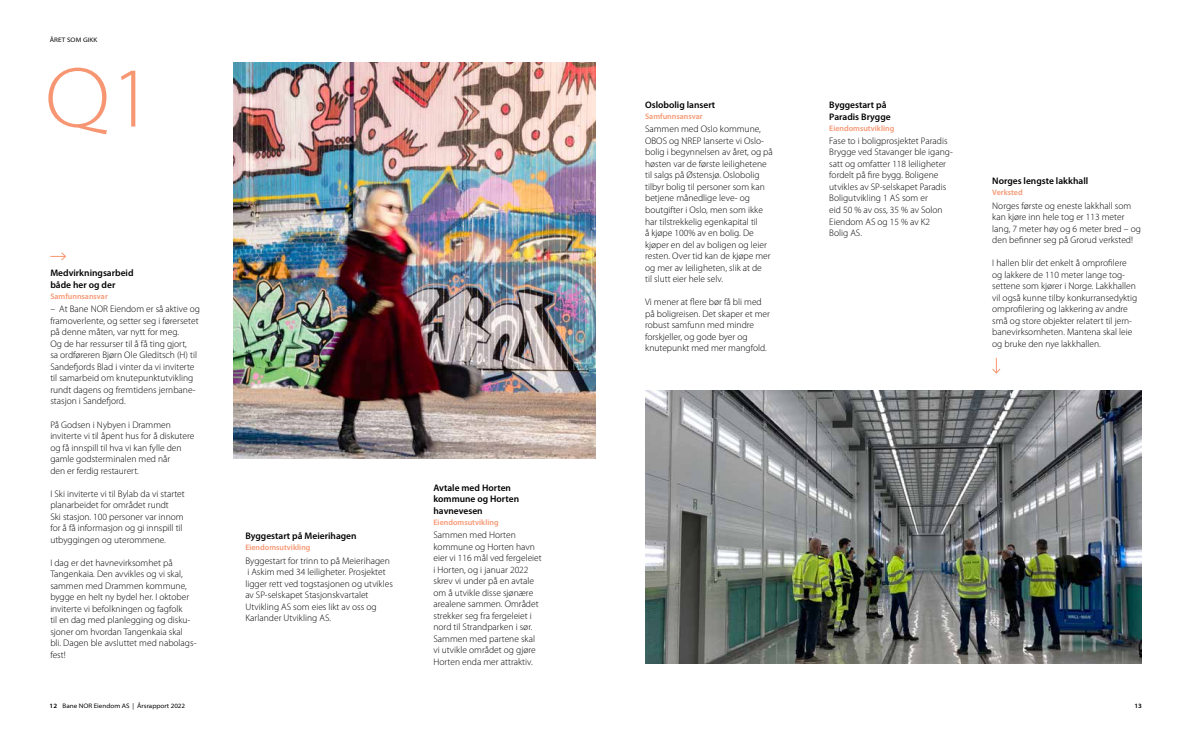
<style>
.page{position:relative;width:1191px;height:738px;background:#fff}
.page>*{position:absolute;margin:0;border:0;box-sizing:border-box;transform-origin:0 0}
.t1{font:300 semi-expanded 85.8px "Myriad Pro";color:#f79672}
.t2{font:300 9.5px/11.5px "Myriad Pro";color:#000}
.t3{font:600 9.5px/11.5px "Myriad Pro";color:#000}
.t4{font:600 8px "Myriad Pro";color:#f79672}
.t5{font:semi-expanded 6.5px "Myriad Pro";color:#000}
.t6{font:semi-expanded 6.5px "Myriad Pro";letter-spacing:.02em;color:#000}
.t7{font:600 semi-expanded 6.5px "Myriad Pro";color:#000}
.s1{font-weight:600}
</style>
<div class="page">
<img style="left:234px;top:62px;width:361px;height:396px">
<img style="left:645px;top:390px;width:496px;height:273px">
<svg style="left:50px;top:252px;width:16px;height:9px"></svg>
<svg style="left:992px;top:357px;width:9px;height:17px"></svg>
<p class="t6" style="left:50px;top:35px;width:49px">ÅRET SOM GIKK</p>
<h1 class="t1" style="left:45px;top:46px;width:112px">Q1</h1>
<p class="t3" style="left:50px;top:267px;width:85px">Medvirkningsarbeid både her og der</p>
<p class="t4" style="left:50px;top:291px;width:59px">Samfunnsansvar</p>
<p class="t2" style="left:50px;top:303px;width:151px">– At Bane NOR Eiendom er så aktive og framoverlente, og setter seg i førersetet på denne måten, var nytt for meg.<br>Og de har ressurser til å få ting gjort,<br>sa ordføreren Bjørn Ole Gleditsch (H) til Sandefjords Blad i vinter da vi inviterte til samarbeid om knutepunktutvikling rundt dagens og fremtidens jernbane&shy;stasjon i Sandefjord.</p>
<p class="t2" style="left:50px;top:418px;width:146px">På Godsen i Nybyen i Drammen inviterte vi til åpent hus for å diskutere og få innspill til hva vi kan fylle den gamle godsterminalen med når<br>den er ferdig restaurert.</p>
<p class="t2" style="left:50px;top:487px;width:136px">I Ski inviterte vi til Bylab da vi startet planarbeidet for området rundt<br>Ski stasjon. 100 personer var innom for å få informasjon og gi innspill til utbyggingen og uterommene.</p>
<p class="t2" style="left:50px;top:556px;width:148px">I dag er det havnevirksomhet på<br>Tangenkaia. Den avvikles og vi skal, sammen med Drammen kommune, bygge en helt ny bydel her. I oktober inviterte vi befolkningen og fagfolk<br>til en dag med planlegging og disku&shy;sjoner om hvordan Tangenkaia skal<br>bli. Dagen ble avsluttet med nabolags&shy;fest!</p>
<p class="t3" style="left:245px;top:530px;width:113px">Byggestart på Meierihagen</p>
<p class="t4" style="left:245px;top:542px;width:67px">Eiendomsutvikling</p>
<p class="t2" style="left:245px;top:554px;width:149px">Byggestart for trinn to på Meierihagen i Askim med 34 leiligheter. Prosjektet ligger rett ved togstasjonen og utvikles av SP-selskapet Stasjonskvartalet Utvikling AS som eies likt av oss og Karlander Utvikling AS.</p>
<p class="t3" style="left:433px;top:481px;width:87px">Avtale med Horten kommune og Horten havnevesen</p>
<p class="t4" style="left:433px;top:517px;width:67px">Eiendomsutvikling</p>
<p class="t2" style="left:433px;top:529px;width:110px">Sammen med Horten kommune og Horten havn eier vi 116 mål ved fergeleiet i Horten, og i januar 2022 skrev vi under på en avtale om å utvikle disse sjønære arealene sammen. Området strekker seg fra fergeleiet i nord til Strandparken i sør.<br>Sammen med partene skal vi utvikle området og gjøre<br>Horten enda mer attraktiv.</p>
<p class="t3" style="left:645px;top:99px;width:72px">Oslobolig lansert</p>
<p class="t4" style="left:645px;top:112px;width:59px">Samfunnsansvar</p>
<p class="t2" style="left:645px;top:123px;width:129px">Sammen med Oslo kommune,<br>OBOS og NREP lanserte vi Oslo&shy;bolig i begynnelsen av året, og på høsten var de første leilighetene til salgs på Østensjø. Oslobolig tilbyr bolig til personer som kan betjene månedlige leve- og boutgifter i Oslo, men som ikke har tilstrekkelig egenkapital til<br>å kjøpe 100% av en bolig. De kjøper en del av boligen og leier resten. Over tid kan de kjøpe mer og mer av leiligheten, slik at de<br>til slutt eier hele selv.</p>
<p class="t2" style="left:645px;top:296px;width:126px">Vi mener at flere bør få bli med på boligreisen. Det skaper et mer robust samfunn med mindre forskjeller, og gode byer og knutepunkt med mer mangfold.</p>
<p class="t3" style="left:829px;top:99px;width:63px">Byggestart på<br>Paradis Brygge</p>
<p class="t4" style="left:829px;top:123px;width:67px">Eiendomsutvikling</p>
<p class="t2" style="left:829px;top:135px;width:125px">Fase to i boligprosjektet Paradis<br>Brygge ved Stavanger ble igang&shy;satt og omfatter 118 leiligheter fordelt på fire bygg. Boligene utvikles av SP-selskapet Paradis<br>Boligutvikling 1 AS som er<br>eid 50 % av oss, 35 % av Solon<br>Eiendom AS og 15 % av K2<br>Bolig AS.</p>
<p class="t3" style="left:992px;top:175px;width:98px">Norges lengste lakkhall</p>
<p class="t4" style="left:992px;top:188px;width:32px">Verksted</p>
<p class="t2" style="left:992px;top:200px;width:150px">Norges første og eneste lakkhall som kan kjøre inn hele tog er 113 meter lang, 7 meter høy og 6 meter bred – og den befinner seg på Grorud verksted!</p>
<p class="t2" style="left:992px;top:257px;width:147px">I hallen blir det enkelt å omprofilere og lakkere de 110 meter lange tog&shy;settene som kjører i Norge. Lakkhallen vil også kunne tilby konkurransedyktig omprofilering og lakkering av andre små og store objekter relatert til jern&shy;banevirksomheten. Mantena skal leie og bruke den nye lakkhallen.</p>
<p class="t5" style="left:50px;top:701px;width:137px"><span class="s1">12</span> Bane NOR Eiendom AS | Årsrapport 2022</p>
<p class="t7" style="left:1134px;top:701px;width:9px">13</p>
</div>
